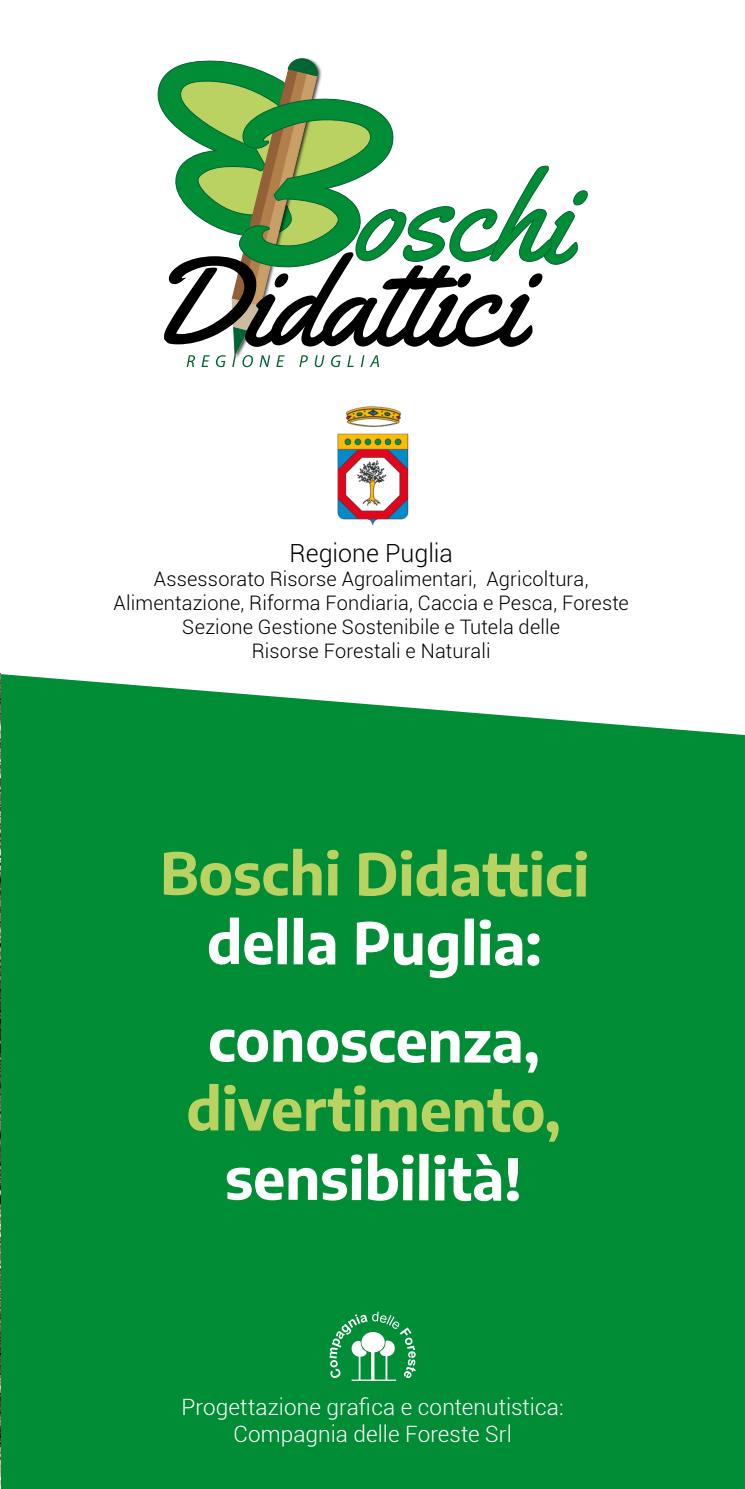
<style>
.page{position:relative;width:745px;height:1489px;background:#fff}
.page>*{position:absolute;margin:0;border:0;box-sizing:border-box;transform-origin:0 0}
.t1{font:700 57.5px/97.2px "Encode Sans";letter-spacing:-.005em;color:#fff}
.t2{font:700 57.5px "Encode Sans";letter-spacing:-.005em;color:#bad261}
.t3{font:300 25px "Roboto";color:#000}
.t4{font:300 22.5px/27px "Roboto";letter-spacing:.005em;color:#fff;text-align:center}
.t5{font:300 20px/24px "Roboto";letter-spacing:.01em;color:#000;text-align:center}
</style>
<div class="page">
<div style="left:1px;top:674px;width:743px;height:814px;background:#008d36"></div>
<svg style="left:157px;top:58px;width:431px;height:309px"></svg>
<hr style="left:69px;top:1099px;width:585px;height:1px;background:#008d36">
<svg style="left:329px;top:1311px;width:86px;height:69px"></svg>
<img style="left:0;top:673px;width:1px;height:815px">
<img style="left:337px;top:406px;width:72px;height:118px">
<p class="t3" style="left:289px;top:536px;width:165px">Regione Puglia</p>
<p class="t5" style="left:113px;top:566px;width:516px">Assessorato Risorse Agroalimentari, Agricoltura, Alimentazione, Riforma Fondiaria, Caccia e Pesca, Foreste Sezione Gestione Sostenibile e Tutela delle<br>Risorse Forestali e Naturali</p>
<h1 class="t2" style="left:160px;top:831px;width:430px">Boschi Didattici</h1>
<h1 class="t1" style="left:207px;top:890px;width:336px">della Puglia: conoscenza,</h1>
<h1 class="t2" style="left:186px;top:1066px;width:376px">divertimento,</h1>
<h1 class="t1" style="left:225px;top:1126px;width:298px">sensibilità!</h1>
<p class="t4" style="left:181px;top:1392px;width:383px">Progettazione grafica e contenutistica:<br>Compagnia delle Foreste Srl</p>
</div>
